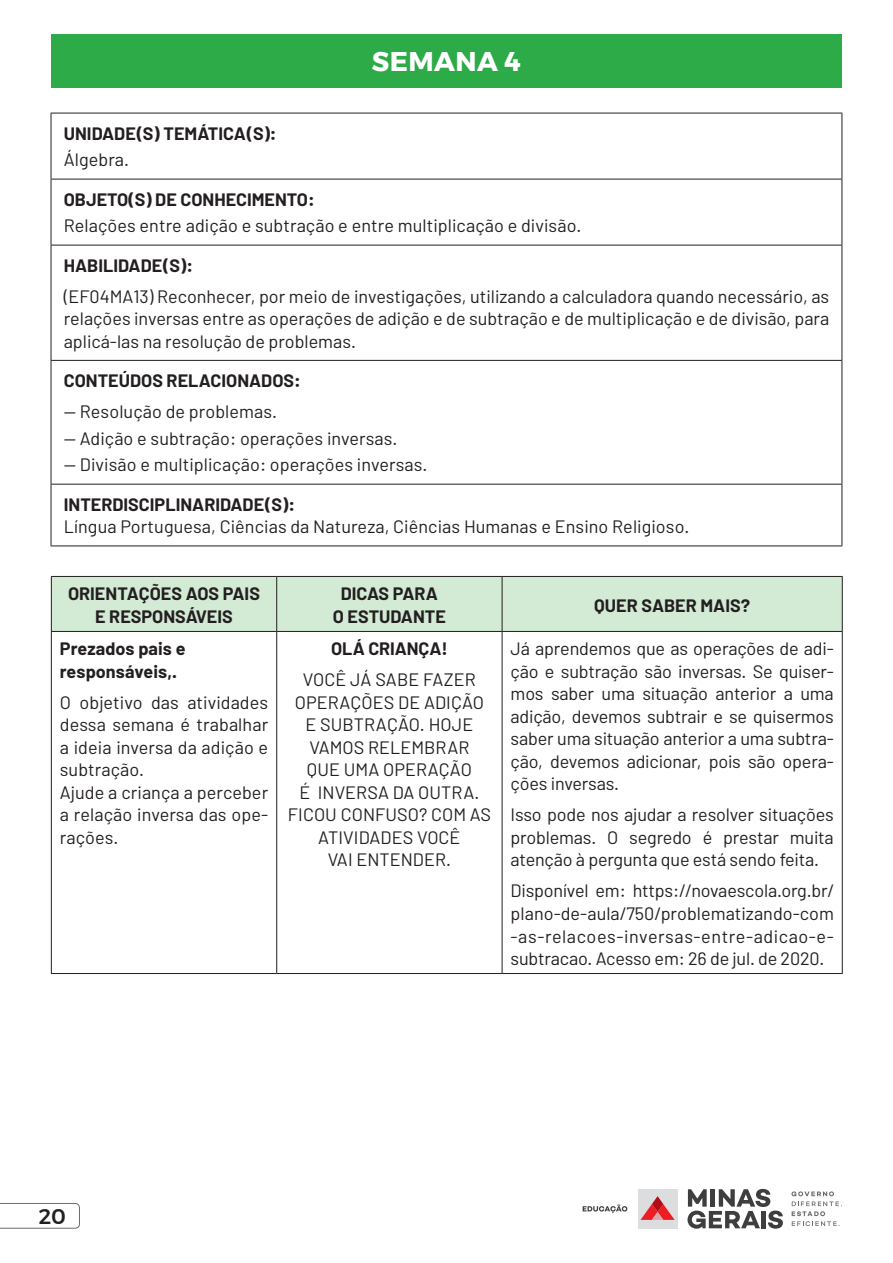
<style>
.page{position:relative;width:893px;height:1263px;background:#fff}
.page>*{position:absolute;margin:0;border:0;box-sizing:border-box;transform-origin:0 0}
.t1{font:700 27px "Montserrat";color:#fff}
.t2{font:500 21px "Montserrat";color:#231f20}
.t3{font:18px/22.5px "Barlow";letter-spacing:.005em;color:#231f20;text-align:justify}
.t4{font:700 18px/22.5px "Barlow";color:#231f20;text-align:center}
</style>
<div class="page">
<svg style="left:0;top:1203px;width:80px;height:26px"></svg>
<div style="left:638px;top:1189px;width:39px;height:39px;background:#dcdddf"></div>
<svg style="left:640px;top:1196px;width:35px;height:24px"></svg>
<svg style="left:687px;top:1189px;width:96px;height:40px"></svg>
<svg style="left:791px;top:1191px;width:51px;height:35px"></svg>
<svg style="left:583px;top:1204px;width:44px;height:9px"></svg>
<div style="left:51px;top:34px;width:791px;height:53px;background:#2eab49"></div>
<hr style="left:51px;top:113px;width:791px;height:1px;background:#231f20">
<hr style="left:51px;top:113px;width:1px;height:66px;background:#231f20">
<hr style="left:842px;top:113px;width:1px;height:66px;background:#231f20">
<hr style="left:51px;top:179px;width:791px;height:1px;background:#231f20">
<hr style="left:51px;top:179px;width:1px;height:66px;background:#231f20">
<hr style="left:842px;top:179px;width:1px;height:66px;background:#231f20">
<hr style="left:51px;top:245px;width:791px;height:1px;background:#231f20">
<hr style="left:51px;top:245px;width:1px;height:115px;background:#231f20">
<hr style="left:842px;top:245px;width:1px;height:115px;background:#231f20">
<hr style="left:51px;top:360px;width:791px;height:1px;background:#231f20">
<hr style="left:51px;top:361px;width:1px;height:123px;background:#231f20">
<hr style="left:842px;top:361px;width:1px;height:123px;background:#231f20">
<hr style="left:51px;top:484px;width:791px;height:1px;background:#231f20">
<hr style="left:51px;top:484px;width:1px;height:61px;background:#231f20">
<hr style="left:842px;top:484px;width:1px;height:61px;background:#231f20">
<hr style="left:51px;top:545px;width:791px;height:1px;background:#231f20">
<div style="left:52px;top:577px;width:790px;height:54px;background:#d3ead4"></div>
<hr style="left:51px;top:576px;width:226px;height:1px;background:#231f20">
<hr style="left:51px;top:577px;width:1px;height:54px;background:#231f20">
<hr style="left:277px;top:576px;width:225px;height:1px;background:#231f20">
<hr style="left:276px;top:577px;width:1px;height:54px;background:#231f20">
<hr style="left:502px;top:576px;width:341px;height:1px;background:#231f20">
<hr style="left:502px;top:577px;width:1px;height:54px;background:#231f20">
<hr style="left:842px;top:577px;width:1px;height:54px;background:#231f20">
<hr style="left:51px;top:631px;width:226px;height:1px;background:#231f20">
<hr style="left:51px;top:632px;width:1px;height:341px;background:#231f20">
<hr style="left:277px;top:631px;width:225px;height:1px;background:#231f20">
<hr style="left:276px;top:632px;width:1px;height:341px;background:#231f20">
<hr style="left:502px;top:631px;width:341px;height:1px;background:#231f20">
<hr style="left:502px;top:632px;width:1px;height:341px;background:#231f20">
<hr style="left:842px;top:632px;width:1px;height:341px;background:#231f20">
<hr style="left:51px;top:973px;width:226px;height:1px;background:#231f20">
<hr style="left:277px;top:973px;width:225px;height:1px;background:#231f20">
<hr style="left:502px;top:973px;width:341px;height:1px;background:#231f20">
<h1 class="t1" style="left:372px;top:39px;width:151px">SEMANA 4</h1>
<p class="t4" style="left:64px;top:122px;width:214px">UNIDADE(S) TEMÁTICA(S):</p>
<p class="t3" style="left:64px;top:148px;width:67px">Álgebra.</p>
<p class="t4" style="left:64px;top:188px;width:252px">OBJETO(S) DE CONHECIMENTO:</p>
<p class="t3" style="left:64px;top:214px;width:519px">Relações entre adição e subtração e entre multiplicação e divisão.</p>
<p class="t4" style="left:64px;top:254px;width:131px">HABILIDADE(S):</p>
<p class="t3" style="left:64px;top:284px;width:767px">(EF04MA13) Reconhecer, por meio de investigações, utilizando a calculadora quando necessário, as relações inversas entre as operações de adição e de subtração e de multiplicação e de divisão, para aplicá-las na resolução de problemas.</p>
<p class="t4" style="left:64px;top:369px;width:12px">CONTE</p>
<p class="t4" style="left:119px;top:369px;width:23px">ÚDOS</p>
<p class="t4" style="left:167px;top:369px;width:12px">RELACIONADOS</p>
<p class="t4" style="left:294px;top:369px;width:8px">:</p>
<p class="t3" style="left:64px;top:400px;width:215px">— Resolução de problemas.</p>
<p class="t3" style="left:64px;top:426px;width:335px">— Adição e subtração: operações inversas.</p>
<p class="t3" style="left:64px;top:453px;width:365px">— Divisão e multiplicação: operações inversas.</p>
<p class="t4" style="left:64px;top:493px;width:233px">INTERDISCIPLINARIDADE(S):</p>
<p class="t3" style="left:64px;top:515px;width:627px">Língua Portuguesa, Ciências da Natureza, Ciências Humanas e Ensino Religioso.</p>
<p class="t4" style="left:68px;top:583px;width:12px">ORIENTAÇ</p>
<p class="t4" style="left:150px;top:583px;width:48px">ÕES AOS</p>
<p class="t4" style="left:223px;top:583px;width:10px">PAIS</p>
<p class="t4" style="left:95px;top:605px;width:27px">E RESPONSÁ</p>
<p class="t4" style="left:196px;top:605px;width:21px">VEIS</p>
<p class="t4" style="left:60px;top:638px;width:127px;text-align:left">PREZADOS PAIS E<br>RESPONSÁVEIS,.</p>
<p class="t3" style="left:60px;top:691px;width:210px;text-align:left">O objetivo das atividades dessa semana é trabalhar a ideia inversa da adição e subtração.<br>Ajude a criança a perceber a relação inversa das ope&shy;rações.</p>
<p class="t4" style="left:333px;top:583px;width:115px">DICAS PARA<br>O ESTUDANTE</p>
<p class="t4" style="left:594px;top:594px;width:157px">QUER SABER MAIS?</p>
<p class="t4" style="left:331px;top:638px;width:49px">OLÁ CRIANÇA</p>
<p class="t4" style="left:441px;top:638px;width:8px">!</p>
<p class="t3" style="left:303px;top:668px;width:84px">Voc ê já sabe</p>
<p class="t3" style="left:423px;top:668px;width:42px">fazer</p>
<p class="t3" style="left:295px;top:691px;width:12px">operaç</p>
<p class="t3" style="left:362px;top:691px;width:74px">õesdeadição</p>
<p class="t3" style="left:306px;top:713px;width:27px">e subtração</p>
<p class="t3" style="left:420px;top:713px;width:52px">. Hoje</p>
<p class="t3" style="left:309px;top:736px;width:12px">vamos</p>
<p class="t3" style="left:368px;top:736px;width:12px">relembrar</p>
<p class="t3" style="left:307px;top:758px;width:12px">que</p>
<p class="t3" style="left:344px;top:758px;width:13px">uma</p>
<p class="t3" style="left:383px;top:758px;width:12px">operação</p>
<p class="t3" style="left:300px;top:781px;width:30px">é inversa</p>
<p class="t3" style="left:393px;top:781px;width:38px">da outra</p>
<p class="t3" style="left:474px;top:781px;width:6px">.</p>
<p class="t3" style="left:288px;top:803px;width:21px">Ficou</p>
<p class="t3" style="left:341px;top:803px;width:12px">confuso</p>
<p class="t3" style="left:419px;top:803px;width:62px">? Com as</p>
<p class="t3" style="left:318px;top:826px;width:11px">atividades</p>
<p class="t3" style="left:417px;top:826px;width:45px">voc ê</p>
<p class="t3" style="left:328px;top:848px;width:41px">vai entender</p>
<p class="t3" style="left:446px;top:848px;width:6px">.</p>
<p class="t3" style="left:511px;top:637px;width:325px">Já aprendemos que as operações de adi&shy;ção e subtração são inversas. Se quiser&shy;mos saber uma situação anterior a uma adição, devemos subtrair e se quisermos saber uma situação anterior a uma subtra&shy;ção, devemos adicionar, pois são opera&shy;ções inversas.</p>
<p class="t3" style="left:511px;top:803px;width:325px">Isso pode nos ajudar a resolver situações problemas. O segredo é prestar muita atenção à pergunta que está sendo feita.</p>
<p class="t3" style="left:511px;top:879px;width:325px">Disponível em: https://novaescola.org.br/ plano-de-aula/750/problematizando-com -as-relacoes-inversas-entre-adicao-e&shy;subtracao. Acesso em: 26 de jul. de 2020.</p>
<p class="t2" style="left:39px;top:1200px;width:29px">20</p>
</div>
